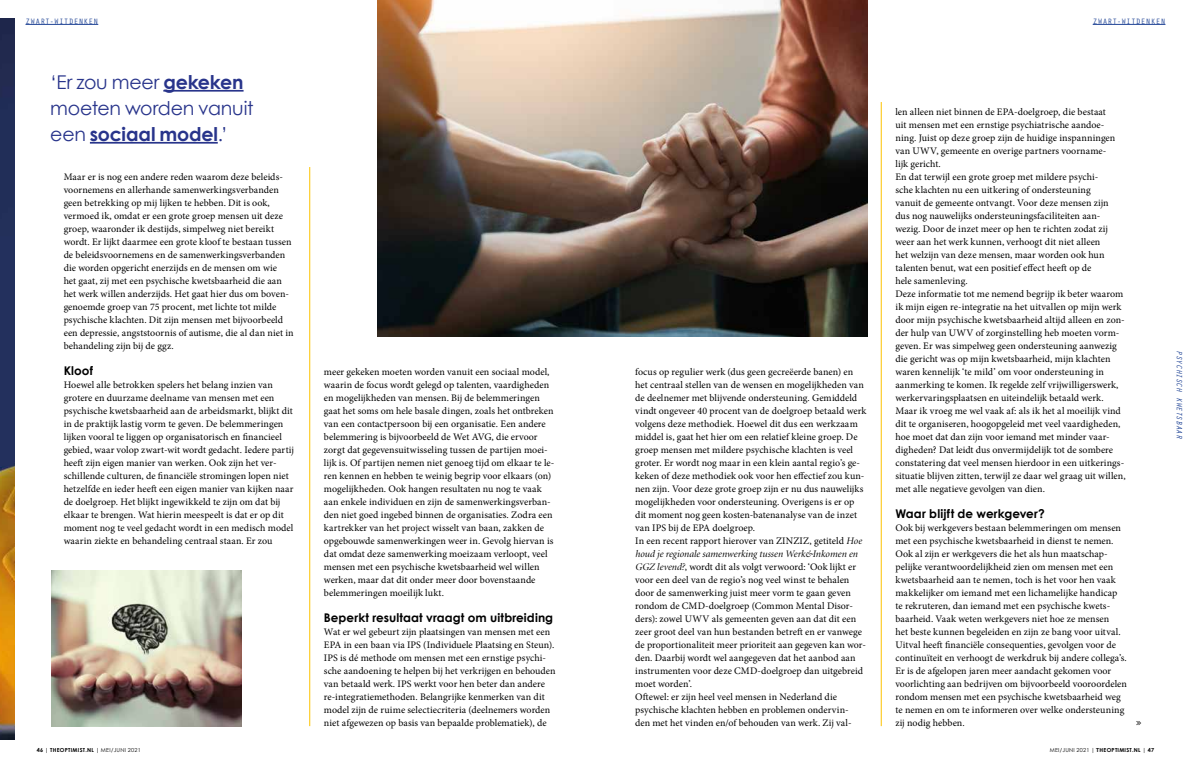
<style>
.page{position:relative;width:1191px;height:774px;background:#fff}
.page>*{position:absolute;margin:0;border:0;box-sizing:border-box;transform-origin:0 0}
.t1{font:19px/26px "Century Gothic";letter-spacing:-.015em;color:#28348b}
.t2{font:700 12px "Century Gothic";letter-spacing:.01em;color:#000}
.t3{font:10px/13px "Minion Pro";color:#000}
.t4{font:italic 10px "Minion Display";letter-spacing:.005em;color:#000}
.t5{font:9px "Orator Std";color:#000}
.t6{font:8px "Orator Std";letter-spacing:.015em;color:#1f4395}
.t7{font:italic 8px "Orator Std";letter-spacing:-.01em;color:#1f4395}
.t8{font:700 5.5px "Century Gothic";letter-spacing:.05em;color:#000}
.s1{font-weight:700}
.s2{font-family:"Minion Display";font-style:italic}
.s3{font-weight:400}
.s4{font-family:"Vectora LT Std"}
</style>
<div class="page">
<hr style="left:26px;top:24px;width:72px;height:1px;background:#1f4395">
<hr style="left:163px;top:90px;width:80px;height:2px;background:#28348b">
<hr style="left:90px;top:142px;width:128px;height:2px;background:#28348b">
<img style="left:377px;top:0;width:490px;height:336px">
<img style="left:51px;top:570px;width:191px;height:156px">
<hr style="left:1092px;top:24px;width:73px;height:1px;background:#1f4395">
<hr style="left:309px;top:167px;width:1px;height:559px;background:#fdc300">
<hr style="left:881px;top:102px;width:1px;height:624px;background:#fdc300">
<img style="left:0;top:18px;width:14px;height:721px">
<p class="t6" style="left:26px;top:15px;width:74px">ZWART-WITDENKEN</p>
<p class="t6" style="left:1092px;top:15px;width:74px">ZWART-WITDENKEN</p>
<h1 class="t1" style="left:50px;top:69px;width:205px">‘Er zou meer <span class="s1">gekeken </span>moeten worden vanuit een <span class="s1">sociaal model</span>.’</h1>
<p class="t3" style="left:64px;top:170px;width:231px">Maar er is nog een andere reden waarom deze beleids&shy;voornemens en allerhande samenwerkingsverbanden geen betrekking op mij lijken te hebben. Dit is ook, vermoed ik, omdat er een grote groep mensen uit deze groep, waaronder ik destijds, simpelweg niet bereikt wordt. Er lijkt daarmee een grote kloof te bestaan tussen de beleidsvoornemens en de samenwerkingsverbanden die worden opgericht enerzijds en de mensen om wie<br>het gaat, zij met een psychische kwetsbaarheid die aan het werk willen anderzijds. Het gaat hier dus om boven&shy;genoemde groep van 75 procent, met lichte tot milde psychische klachten. Dit zijn mensen met bijvoorbeeld een depressie, angststoornis of autisme, die al dan niet in behandeling zijn bij de ggz.</p>
<p class="t2" style="left:64px;top:362px;width:31px">Kloof</p>
<p class="t3" style="left:64px;top:378px;width:232px">Hoewel alle betrokken spelers het belang inzien van grotere en duurzame deelname van mensen met een psychische kwetsbaarheid aan de arbeidsmarkt, blijkt dit in de praktijk lastig vorm te geven. De belemmeringen lijken vooral te liggen op organisatorisch en financieel gebied, waar volop zwart-wit wordt gedacht. Iedere partij heeft zijn eigen manier van werken. Ook zijn het ver&shy;schillende culturen, de financiële stromingen lopen niet hetzelfde en ieder heeft een eigen manier van kijken naar de doelgroep. Het blijkt ingewikkeld te zijn om dat bij elkaar te brengen. Wat hierin meespeelt is dat er op dit moment nog te veel gedacht wordt in een medisch model waarin ziekte en behandeling centraal staan. Er zou</p>
<p class="t3" style="left:324px;top:365px;width:232px">meer gekeken moeten worden vanuit een sociaal model, waarin de focus wordt gelegd op talenten, vaardigheden en mogelijkheden van mensen. Bij de belemmeringen gaat het soms om hele basale dingen, zoals het ontbreken van een contactpersoon bij een organisatie. Een andere belemmering is bijvoorbeeld de Wet AVG, die ervoor zorgt dat gegevensuitwisseling tussen de partijen moei&shy;lijk is. Of partijen nemen niet genoeg tijd om elkaar te le&shy;ren kennen en hebben te weinig begrip voor elkaars (on) mogelijkheden. Ook hangen resultaten nu nog te vaak aan enkele individuen en zijn de samenwerkingsverban&shy;den niet goed ingebed binnen de organisaties. Zodra een kartrekker van het project wisselt van baan, zakken de opgebouwde samenwerkingen weer in. Gevolg hiervan is dat omdat deze samenwerking moeizaam verloopt, veel mensen met een psychische kwetsbaarheid wel willen werken, maar dat dit onder meer door bovenstaande belemmeringen moeilijk lukt.</p>
<p class="t2" style="left:324px;top:609px;width:231px">Beperkt resultaat vraagt om uitbreiding</p>
<p class="t3" style="left:324px;top:625px;width:233px">Wat er wel gebeurt zijn plaatsingen van mensen met een EPA in een baan via IPS (Individuele Plaatsing en Steun).<br>IPS is dé methode om mensen met een ernstige psychi&shy;sche aandoening te helpen bij het verkrijgen en behouden van betaald werk. IPS werkt voor hen beter dan andere re-integratiemethoden. Belangrijke kenmerken van dit model zijn de ruime selectiecriteria (deelnemers worden niet afgewezen op basis van bepaalde problematiek), de</p>
<p class="t3" style="left:635px;top:365px;width:233px">focus op regulier werk (dus geen gecreëerde banen) en het centraal stellen van de wensen en mogelijkheden van de deelnemer met blijvende ondersteuning. Gemiddeld vindt ongeveer 40 procent van de doelgroep betaald werk volgens deze methodiek. Hoewel dit dus een werkzaam middel is, gaat het hier om een relatief kleine groep. De groep mensen met mildere psychische klachten is veel groter. Er wordt nog maar in een klein aantal regio’s ge&shy;keken of deze methodiek ook voor hen effectief zou kun&shy;nen zijn. Voor deze grote groep zijn er nu dus nauwelijks mogelijkheden voor ondersteuning. Overigens is er op dit moment nog geen kosten-batenanalyse van de inzet van IPS bij de EPA doelgroep.<br>In een recent rapport hierover van ZINZIZ, getiteld <span class="s2">Hoe</span></p>
<p class="t4" style="left:635px;top:549px;width:224px">houd je regionale samenwerking tussen Werk&amp;Inkomen en</p>
<p class="t3" style="left:635px;top:560px;width:232px"><span class="s2">GGZ levend?</span>, wordt dit als volgt verwoord: ‘Ook lijkt er voor een deel van de regio’s nog veel winst te behalen door de samenwerking juist meer vorm te gaan geven rondom de CMD-doelgroep (Common Mental Disor&shy;ders): zowel UWV als gemeenten geven aan dat dit een zeer groot deel van hun bestanden betreft en er vanwege de proportionaliteit meer prioriteit aan gegeven kan wor&shy;den. Daarbij wordt wel aangegeven dat het aanbod aan instrumenten voor deze CMD-doelgroep dan uitgebreid moet worden’.<br>Oftewel: er zijn heel veel mensen in Nederland die psychische klachten hebben en problemen ondervin&shy;den met het vinden en/of behouden van werk. Zij val-</p>
<p class="t3" style="left:895px;top:105px;width:232px">len alleen niet binnen de EPA-doelgroep, die bestaat<br>uit mensen met een ernstige psychiatrische aandoe&shy;ning. Juist op deze groep zijn de huidige inspanningen van UWV, gemeente en overige partners voorname-<br>lijk gericht.<br>En dat terwijl een grote groep met mildere psychi-<br>sche klachten nu een uitkering of ondersteuning<br>vanuit de gemeente ontvangt. Voor deze mensen zijn<br>dus nog nauwelijks ondersteuningsfaciliteiten aan&shy;wezig. Door de inzet meer op hen te richten zodat zij weer aan het werk kunnen, verhoogt dit niet alleen<br>het welzijn van deze mensen, maar worden ook hun talenten benut, wat een positief effect heeft op de<br>hele samenleving.<br>Deze informatie tot me nemend begrijp ik beter waarom ik mijn eigen re-integratie na het uitvallen op mijn werk door mijn psychische kwetsbaarheid altijd alleen en zon&shy;der hulp van UWV of zorginstelling heb moeten vorm&shy;geven. Er was simpelweg geen ondersteuning aanwezig die gericht was op mijn kwetsbaarheid, mijn klachten waren kennelijk ‘te mild’ om voor ondersteuning in aanmerking te komen. Ik regelde zelf vrijwilligerswerk, werkervaringsplaatsen en uiteindelijk betaald werk.<br>Maar ik vroeg me wel vaak af: als ik het al moeilijk vind dit te organiseren, hoogopgeleid met veel vaardigheden, hoe moet dat dan zijn voor iemand met minder vaar&shy;digheden? Dat leidt dus onvermijdelijk tot de sombere constatering dat veel mensen hierdoor in een uitkerings&shy;situatie blijven zitten, terwijl ze daar wel graag uit willen, met alle negatieve gevolgen van dien.</p>
<p class="t2" style="left:895px;top:505px;width:151px">Waar blijft de werkgever?</p>
<p class="t3" style="left:895px;top:521px;width:233px">Ook bij werkgevers bestaan belemmeringen om mensen met een psychische kwetsbaarheid in dienst te nemen.<br>Ook al zijn er werkgevers die het als hun maatschap&shy;pelijke verantwoordelijkheid zien om mensen met een kwetsbaarheid aan te nemen, toch is het voor hen vaak makkelijker om iemand met een lichamelijke handicap te rekruteren, dan iemand met een psychische kwets&shy;baarheid. Vaak weten werkgevers niet hoe ze mensen<br>het beste kunnen begeleiden en zijn ze bang voor uitval.<br>Uitval heeft financiële consequenties, gevolgen voor de continuïteit en verhoogt de werkdruk bij andere collega’s.<br>Er is de afgelopen jaren meer aandacht gekomen voor voorlichting aan bedrijven om bijvoorbeeld vooroordelen rondom mensen met een psychische kwetsbaarheid weg te nemen en om te informeren over welke ondersteuning zij nodig hebben.</p>
<p class="t5" style="left:1136px;top:717px;width:7px">»</p>
<p class="t8" style="left:37px;top:746px;width:105px">46 <span class="s3">|</span> THEOPTIMIST.NL <span class="s3">| MEI/JUNI 2021</span></p>
<p class="t8" style="left:1049px;top:746px;width:106px"><span class="s3">MEI/JUNI 2021 |</span> <span class="s4">T</span>HEOPTIMIST.NL <span class="s3">|</span> 47</p>
<p class="t7" style="left:1185px;top:350px;width:91px;rotate:90deg">PSYCHISCH KWETSBAAR</p>
</div>
